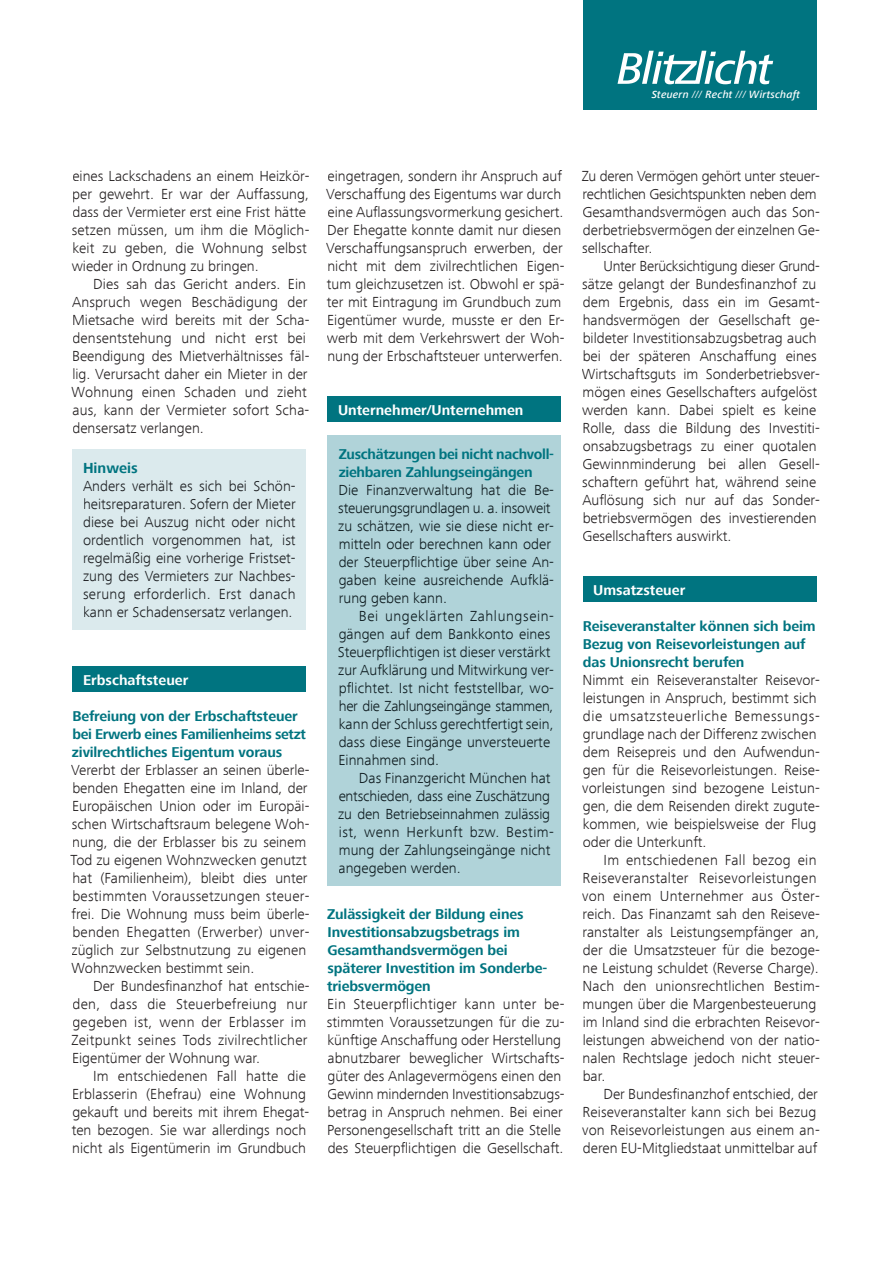
<style>
.page{position:relative;width:893px;height:1263px;background:#fff}
.page>*{position:absolute;margin:0;border:0;box-sizing:border-box;transform-origin:0 0}
.t1{font:300 15px/18px "Frutiger Next Com";color:#231f20}
.t2{font:300 15px/18px "Frutiger Next Com";color:#0c191d}
.t3{font:300 15px/18px "Frutiger Next Com";color:#1a1c1f;text-align:justify}
.t4{font:300 15px/18px "Frutiger Next Com";letter-spacing:.02em;color:#231f20}
.t5{font:700 15px "Frutiger Next Com";color:#007480}
.t6{font:700 14.7px/18px "Frutiger Next Com";letter-spacing:-.01em;color:#007480}
.t7{font:700 14.7px "Frutiger Next Com";color:#fff}
.t8{font:italic 500 10.8px "Frutiger Next Com";letter-spacing:.02em;color:#fff}
.s1{font-weight:400}
</style>
<div class="page">
<div style="left:72px;top:667px;width:234px;height:25px;background:#007480"></div>
<div style="left:72px;top:450px;width:234px;height:180px;background:#dbeaed"></div>
<div style="left:327px;top:397px;width:234px;height:25px;background:#007480"></div>
<div style="left:327px;top:435px;width:234px;height:451px;background:#b0d3d9"></div>
<div style="left:583px;top:577px;width:233px;height:25px;background:#007480"></div>
<div style="left:583px;top:0;width:233px;height:110px;background:#007480"></div>
<svg style="left:617px;top:51px;width:156px;height:33px"></svg>
<p class="t8" style="left:652px;top:88px;width:150px">Steuern <span class="s1">///</span> Recht <span class="s1">///</span> Wirtschaft</p>
<p class="t1" style="left:72px;top:167px;width:239px">eines Lackschadens an einem Heizkör&shy;per gewehrt. Er war der Auffassung, dass der Vermieter erst eine Frist hätte setzen müssen, um ihm die Möglich&shy;keit zu geben, die Wohnung selbst wieder in Ordnung zu bringen.</p>
<p class="t1" style="left:72px;top:275px;width:239px;text-indent:22px">Dies sah das Gericht anders. Ein Anspruch wegen Beschädigung der Mietsache wird bereits mit der Scha&shy;densentstehung und nicht erst bei Beendigung des Mietverhältnisses fäl&shy;lig. Verursacht daher ein Mieter in der Wohnung einen Schaden und zieht aus, kann der Vermieter sofort Scha&shy;densersatz verlangen.</p>
<p class="t5" style="left:83px;top:460px;width:56px">Hinweis</p>
<p class="t3" style="left:83px;top:477px;width:214px">Anders verhält es sich bei Schön&shy;heitsreparaturen. Sofern der Mieter diese bei Auszug nicht oder nicht ordentlich vorgenommen hat, ist regelmäßig eine vorherige Fristset&shy;zung des Vermieters zur Nachbes&shy;serung erforderlich. Erst danach kann er Schadensersatz verlangen.</p>
<p class="t7" style="left:83px;top:671px;width:107px">Erbschaftsteuer</p>
<p class="t6" style="left:72px;top:707px;width:236px">Befreiung von der Erbschaftsteuer bei Erwerb eines Familienheims setzt zivilrechtliches Eigentum voraus</p>
<p class="t1" style="left:71px;top:761px;width:240px">Vererbt der Erblasser an seinen überle&shy;benden Ehegatten eine im Inland, der Europäischen Union oder im Europäi&shy;schen Wirtschaftsraum belegene Woh&shy;nung, die der Erblasser bis zu seinem Tod zu eigenen Wohnzwecken genutzt hat (Familienheim), bleibt dies unter bestimmten Voraussetzungen steuer&shy;frei. Die Wohnung muss beim überle&shy;benden Ehegatten (Erwerber) unver&shy;züglich zur Selbstnutzung zu eigenen Wohnzwecken bestimmt sein.</p>
<p class="t4" style="left:71px;top:977px;width:240px;text-indent:22px">Der Bundesfinanzhof hat entschie&shy;den, dass die Steuerbefreiung nur gegeben ist, wenn der Erblasser im Zeitpunkt seines Tods zivilrechtlicher Eigentümer der Wohnung war.</p>
<p class="t1" style="left:72px;top:1067px;width:239px;text-indent:21px">Im entschiedenen Fall hatte die Erblasserin (Ehefrau) eine Wohnung gekauft und bereits mit ihrem Ehegat&shy;ten bezogen. Sie war allerdings noch nicht als Eigentümerin im Grundbuch</p>
<p class="t1" style="left:326px;top:167px;width:240px">eingetragen, sondern ihr Anspruch auf Verschaffung des Eigentums war durch eine Auflassungsvormerkung gesichert.<br>Der Ehegatte konnte damit nur diesen Verschaffungsanspruch erwerben, der nicht mit dem zivilrechtlichen Eigen&shy;tum gleichzusetzen ist. Obwohl er spä&shy;ter mit Eintragung im Grundbuch zum Eigentümer wurde, musste er den Er&shy;werb mit dem Verkehrswert der Woh&shy;nung der Erbschaftsteuer unterwerfen.</p>
<p class="t7" style="left:338px;top:401px;width:187px">Unternehmer/Unternehmen</p>
<p class="t6" style="left:339px;top:445px;width:217px">Zuschätzungen bei nicht nachvoll&shy;ziehbaren Zahlungseingängen</p>
<p class="t2" style="left:338px;top:481px;width:217px">Die Finanzverwaltung hat die Be&shy;steuerungsgrundlagen u. a. insoweit zu schätzen, wie sie diese nicht er&shy;mitteln oder berechnen kann oder der Steuerpflichtige über seine An&shy;gaben keine ausreichende Aufklä&shy;rung geben kann.</p>
<p class="t2" style="left:338px;top:607px;width:218px;text-indent:21px">Bei ungeklärten Zahlungsein&shy;gängen auf dem Bankkonto eines Steuerpflichtigen ist dieser verstärkt zur Aufklärung und Mitwirkung ver&shy;pflichtet. Ist nicht feststellbar, wo&shy;her die Zahlungseingänge stammen, kann der Schluss gerechtfertigt sein, dass diese Eingänge unversteuerte Einnahmen sind.</p>
<p class="t2" style="left:338px;top:769px;width:217px;text-indent:21px">Das Finanzgericht München hat entschieden, dass eine Zuschätzung zu den Betriebseinnahmen zulässig ist, wenn Herkunft bzw. Bestim&shy;mung der Zahlungseingänge nicht angegeben werden.</p>
<p class="t6" style="left:327px;top:905px;width:222px">Zulässigkeit der Bildung eines<br>Investitionsabzugsbetrags im<br>Gesamthandsvermögen bei späterer Investition im Sonderbe&shy;triebsvermögen</p>
<p class="t1" style="left:327px;top:995px;width:239px">Ein Steuerpflichtiger kann unter be&shy;stimmten Voraussetzungen für die zu&shy;künftige Anschaffung oder Herstellung abnutzbarer beweglicher Wirtschafts&shy;güter des Anlagevermögens einen den Gewinn mindernden Investitionsabzugs&shy;betrag in Anspruch nehmen. Bei einer Personengesellschaft tritt an die Stelle des Steuerpflichtigen die Gesellschaft.</p>
<p class="t1" style="left:582px;top:167px;width:240px">Zu deren Vermögen gehört unter steuer&shy;rechtlichen Gesichtspunkten neben dem Gesamthandsvermögen auch das Son&shy;derbetriebsvermögen der einzelnen Ge - sellschafter.</p>
<p class="t1" style="left:582px;top:257px;width:239px;text-indent:22px">Unter Berücksichtigung dieser Grund&shy;sätze gelangt der Bundesfinanzhof zu dem Ergebnis, dass ein im Gesamt&shy;handsvermögen der Gesellschaft ge&shy;bildeter Investitionsabzugsbetrag auch bei der späteren Anschaffung eines Wirtschaftsguts im Sonderbetriebsver&shy;mögen eines Gesellschafters aufgelöst werden kann. Dabei spielt es keine Rolle, dass die Bildung des Investiti&shy;onsabzugsbetrags zu einer quotalen Gewinnminderung bei allen Gesell&shy;schaftern geführt hat, während seine Auflösung sich nur auf das Sonder&shy;betriebsvermögen des investierenden Gesellschafters auswirkt.</p>
<p class="t7" style="left:593px;top:581px;width:94px">Umsatzsteuer</p>
<p class="t6" style="left:583px;top:617px;width:234px">Reiseveranstalter können sich beim<br>Bezug von Reisevorleistungen auf das Unionsrecht berufen</p>
<p class="t1" style="left:582px;top:671px;width:239px">Nimmt ein Reiseveranstalter Reisevor&shy;leistungen in Anspruch, bestimmt sich die umsatzsteuerliche Bemessungs&shy;grundlage nach der Differenz zwischen dem Reisepreis und den Aufwendun&shy;gen für die Reisevorleistungen. Reise - vorleistungen sind bezogene Leistun&shy;gen, die dem Reisenden direkt zugute&shy;kommen, wie beispielsweise der Flug oder die Unterkunft.</p>
<p class="t1" style="left:582px;top:851px;width:239px;text-indent:21px">Im entschiedenen Fall bezog ein Reise veranstalter Reisevorleistungen von einem Unternehmer aus Öster&shy;reich. Das Finanzamt sah den Reiseve&shy;ranstalter als Leistungsempfänger an, der die Umsatzsteuer für die bezoge&shy;ne Leistung schuldet (Reverse Charge).<br>Nach den unionsrechtlichen Bestim&shy;mungen über die Margenbesteuerung im Inland sind die erbrachten Reisevor&shy;leistungen abweichend von der natio&shy;nalen Rechtslage jedoch nicht steuer&shy;bar.</p>
<p class="t1" style="left:582px;top:1085px;width:239px;text-indent:21px">Der Bundesfinanzhof entschied, der Reiseveranstalter kann sich bei Bezug von Reisevorleistungen aus einem an&shy;deren EU-Mitgliedstaat unmittelbar auf</p>
</div>
